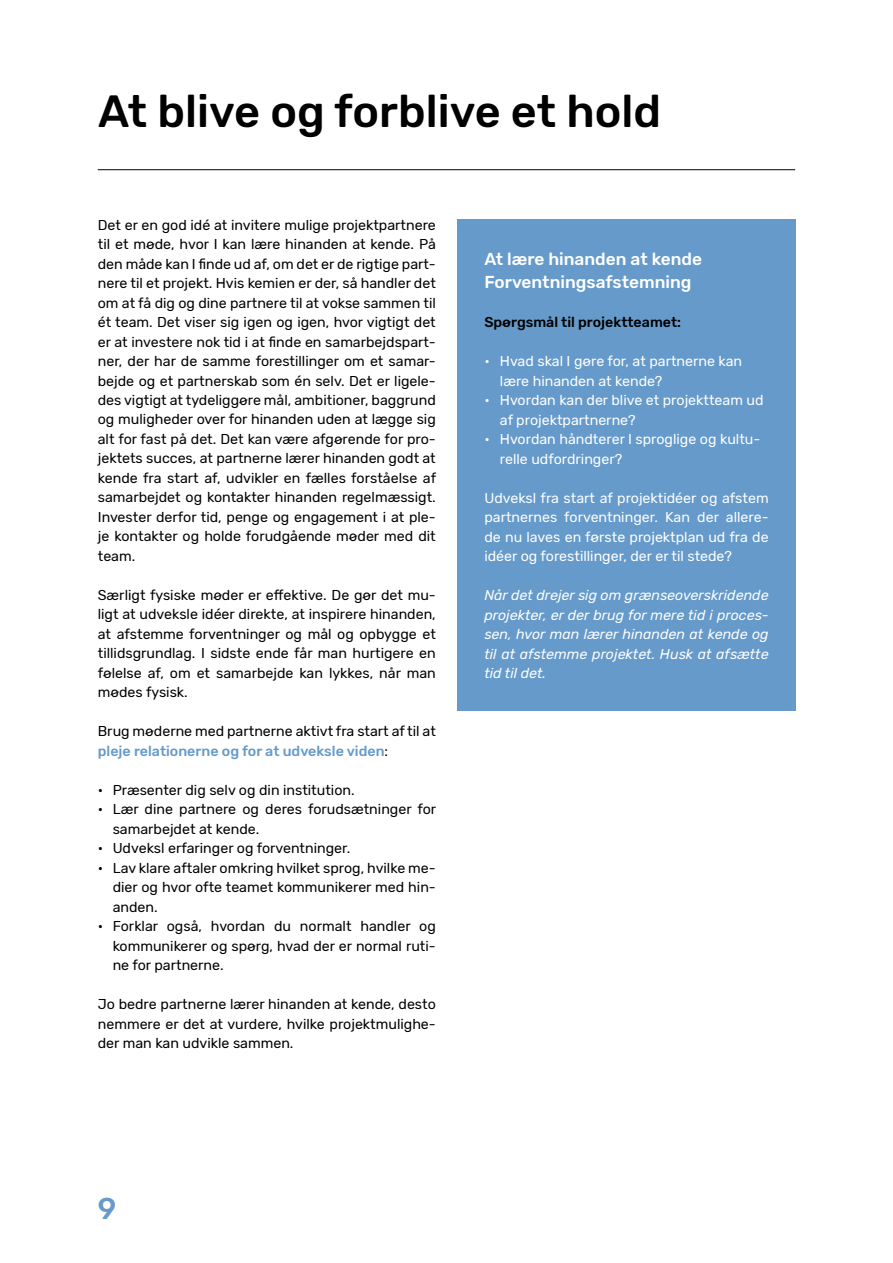
<style>
.page{position:relative;width:893px;height:1263px;background:#fff}
.page>*{position:absolute;margin:0;border:0;box-sizing:border-box;transform-origin:0 0}
.t1{font:500 45px "Rubik";color:#000}
.t2{font:500 30px "Rubik";color:#659aca}
.t3{font:500 17.25px/22.5px "Rubik";color:#fff}
.t4{font:14.25px/19.5px "Rubik";color:#000;text-align:justify}
.t5{font:14.25px/19.5px "Rubik";color:#fff}
.t6{font:italic 14.25px/19.5px "Rubik";color:#fff;text-align:justify}
.t7{font:500 14.25px "Rubik";color:#000}
.s1{font-weight:500;color:#659aca}
</style>
<div class="page">
<div style="left:457px;top:219px;width:338px;height:492px;background:#659aca"></div>
<hr style="left:98px;top:169px;width:697px;height:1px;background:#000">
<h1 class="t1" style="left:98px;top:86px;width:565px">At blive og forblive et hold</h1>
<p class="t4" style="left:98px;top:215px;width:340px">Det er en god idé at invitere mulige projektpartnere til et møde, hvor I kan lære hinanden at kende. På den måde kan I finde ud af, om det er de rigtige part&shy;nere til et projekt. Hvis kemien er der, så handler det om at få dig og dine partnere til at vokse sammen til ét team. Det viser sig igen og igen, hvor vigtigt det er at investere nok tid i at finde en samarbejdspart&shy;ner, der har de samme forestillinger om et samar&shy;bejde og et partnerskab som én selv. Det er ligele&shy;des vigtigt at tydeliggøre mål, ambitioner, baggrund og muligheder over for hinanden uden at lægge sig alt for fast på det. Det kan være afgørende for pro&shy;jektets succes, at partnerne lærer hinanden godt at kende fra start af, udvikler en fælles forståelse af samarbejdet og kontakter hinanden regelmæssigt.<br>Invester derfor tid, penge og engagement i at ple&shy;je kontakter og holde forudgående møder med dit team.</p>
<p class="t4" style="left:98px;top:586px;width:340px">Særligt fysiske møder er effektive. De gør det mu&shy;ligt at udveksle idéer direkte, at inspirere hinanden, at afstemme forventninger og mål og opbygge et tillidsgrundlag. I sidste ende får man hurtigere en følelse af, om et samarbejde kan lykkes, når man mødes fysisk.</p>
<p class="t4" style="left:98px;top:722px;width:340px">Brug møderne med partnerne aktivt fra start af til at <span class="s1">pleje relationerne og for at udveksle viden</span>:</p>
<p class="t4" style="left:98px;top:781px;width:258px">• Præsenter dig selv og din institution.</p>
<p class="t4" style="left:113px;top:800px;width:325px;text-indent:-15px">• Lær dine partnere og deres forudsætninger for samarbejdet at kende.</p>
<p class="t4" style="left:98px;top:839px;width:254px">• Udveksl erfaringer og forventninger.</p>
<p class="t4" style="left:113px;top:859px;width:325px;text-indent:-15px">• Lav klare aftaler omkring hvilket sprog, hvilke me&shy;dier og hvor ofte teamet kommunikerer med hin&shy;anden.</p>
<p class="t4" style="left:113px;top:917px;width:325px;text-indent:-15px">• Forklar også, hvordan du normalt handler og kommunikerer og spørg, hvad der er normal ruti&shy;ne for partnerne.</p>
<p class="t4" style="left:98px;top:995px;width:340px">Jo bedre partnerne lærer hinanden at kende, desto nemmere er det at vurdere, hvilke projektmulighe&shy;der man kan udvikle sammen.</p>
<p class="t3" style="left:484px;top:248px;width:219px">At lære hinanden at kende<br>Forventningsafstemning</p>
<p class="t7" style="left:484px;top:314px;width:198px">Spørgsmål til projektteamet:</p>
<p class="t5" style="left:500px;top:352px;width:244px;text-indent:-16px">• Hvad skal I gøre for, at partnerne kan lære hinanden at kende?</p>
<p class="t5" style="left:500px;top:391px;width:265px;text-indent:-16px">• Hvordan kan der blive et projektteam ud af projektpartnerne?</p>
<p class="t5" style="left:500px;top:430px;width:262px;text-indent:-16px">• Hvordan håndterer I sproglige og kultu&shy;relle udfordringer?</p>
<p class="t5" style="left:484px;top:488px;width:286px;text-align:justify">Udveksl fra start af projektidéer og afstem partnernes forventninger. Kan der allere&shy;de nu laves en første projektplan ud fra de idéer og forestillinger, der er til stede?</p>
<p class="t6" style="left:484px;top:586px;width:286px">Når det drejer sig om grænseoverskridende projekter, er der brug for mere tid i proces&shy;sen, hvor man lærer hinanden at kende og til at afstemme projektet. Husk at afsætte tid til det.</p>
<h2 class="t2" style="left:98px;top:1191px;width:20px">9</h2>
</div>
